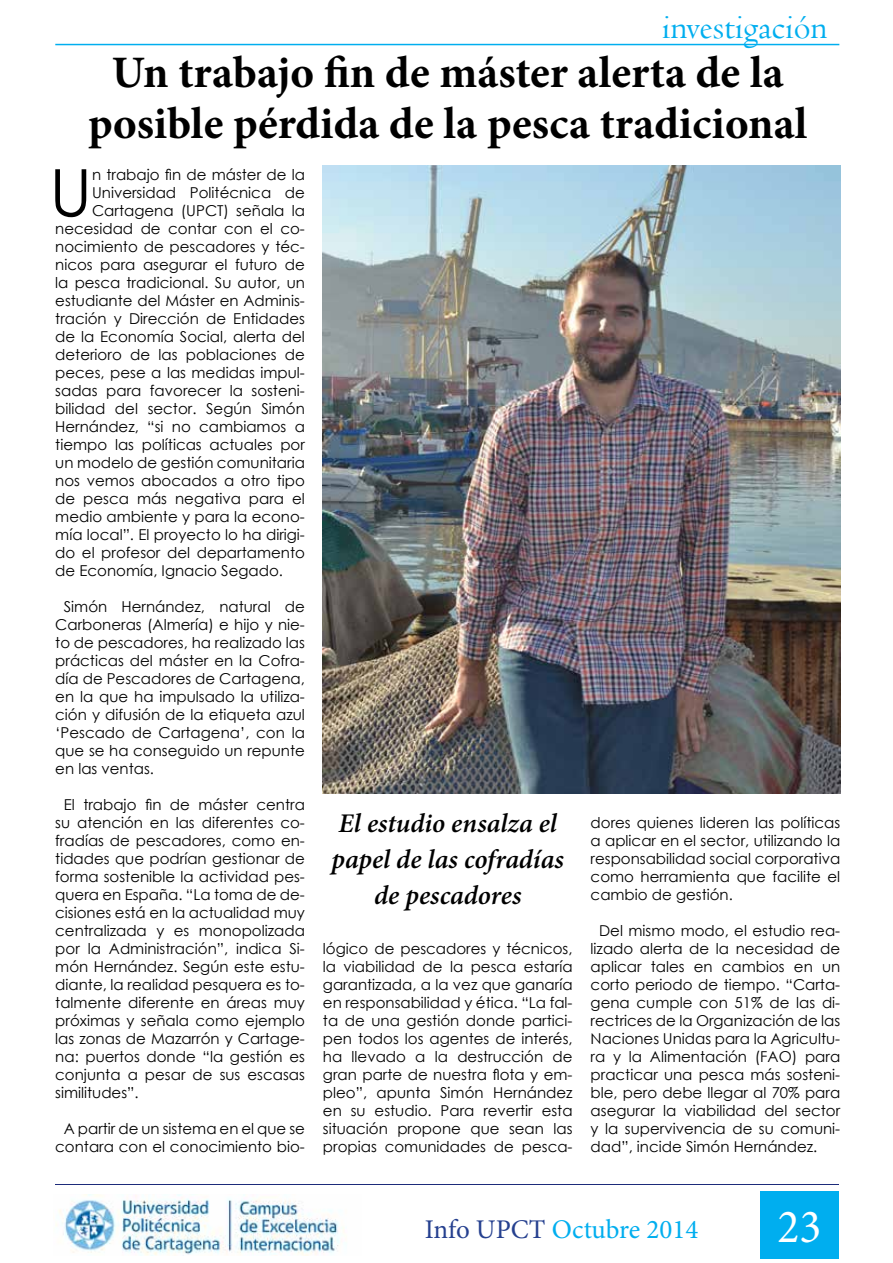
<style>
.page{position:relative;width:893px;height:1263px;background:#fff}
.page>*{position:absolute;margin:0;border:0;box-sizing:border-box;transform-origin:0 0}
.t1{font:65.1px "Century Gothic";color:#000}
.t2{font:47.7px "Minion Pro";color:#fff;scale:.96 1}
.t3{font:700 45px/51px "Minion Pro";color:#000;text-align:center}
.t4{font:36px "Centaur";color:#00aeef}
.t5{font:italic 600 27px/36px "Minion Pro";color:#000;text-align:center}
.t6{font:27px "Minion Pro";color:#00aeef}
.t7{font:15px/18px "Century Gothic";color:#000;text-align:justify}
.s1{color:#25408f}
</style>
<div class="page">
<div style="left:760px;top:1191px;width:79px;height:68px;background:#00aeef"></div>
<hr style="left:55px;top:1183px;width:784px;height:1px;background:#1d2b7a">
<hr style="left:55px;top:44px;width:784px;height:1px;background:#00aeef">
<img style="left:56px;top:1194px;width:288px;height:61px">
<img style="left:322px;top:166px;width:518px;height:627px">
<h3 class="t4" style="left:662px;top:5px;width:167px">investigación</h3>
<h3 class="t3" style="left:88px;top:46px;width:721px">Un trabajo fin de máster alerta de la posible pérdida de la pesca tradicional</h3>
<h1 class="t1" style="left:49px;top:147px;width:44px">U</h1>
<p class="t7" style="left:92px;top:165px;width:214px">n trabajo fin de máster de la</p>
<p class="t7" style="left:92px;top:183px;width:214px">Universidad Politécnica de</p>
<p class="t7" style="left:92px;top:201px;width:214px">Cartagena (UPCT) señala la</p>
<p class="t7" style="left:55px;top:219px;width:251px">necesidad de contar con el co-</p>
<p class="t7" style="left:55px;top:237px;width:251px">nocimiento de pescadores y téc-</p>
<p class="t7" style="left:55px;top:255px;width:251px">nicos para asegurar el futuro de</p>
<p class="t7" style="left:55px;top:273px;width:251px">la pesca tradicional. Su autor, un</p>
<p class="t7" style="left:55px;top:291px;width:251px">estudiante del Máster en Adminis-</p>
<p class="t7" style="left:55px;top:309px;width:251px">tración y Dirección de Entidades</p>
<p class="t7" style="left:55px;top:327px;width:251px">de la Economía Social, alerta del</p>
<p class="t7" style="left:55px;top:345px;width:251px">deterioro de las poblaciones de</p>
<p class="t7" style="left:55px;top:363px;width:251px">peces, pese a las medidas impul-</p>
<p class="t7" style="left:55px;top:381px;width:251px">sadas para favorecer la sosteni-</p>
<p class="t7" style="left:55px;top:399px;width:251px">bilidad del sector. Según Simón</p>
<p class="t7" style="left:55px;top:417px;width:251px">Hernández, “si no cambiamos a</p>
<p class="t7" style="left:55px;top:435px;width:251px">tiempo las políticas actuales por</p>
<p class="t7" style="left:55px;top:453px;width:251px">un modelo de gestión comunitaria</p>
<p class="t7" style="left:55px;top:471px;width:251px">nos vemos abocados a otro tipo</p>
<p class="t7" style="left:55px;top:489px;width:251px">de pesca más negativa para el</p>
<p class="t7" style="left:55px;top:507px;width:251px">medio ambiente y para la econo-</p>
<p class="t7" style="left:55px;top:525px;width:251px">mía local”. El proyecto lo ha dirigi-</p>
<p class="t7" style="left:55px;top:543px;width:251px">do el profesor del departamento</p>
<p class="t7" style="left:55px;top:561px;width:229px">de Economía, Ignacio Segado.</p>
<p class="t7" style="left:55px;top:597px;width:251px;text-indent:9px">Simón Hernández, natural de Carboneras (Almería) e hijo y nie&shy;to de pescadores, ha realizado las prácticas del máster en la Cofra&shy;día de Pescadores de Cartagena, en la que ha impulsado la utiliza&shy;ción y difusión de la etiqueta azul ‘Pescado de Cartagena’, con la que se ha conseguido un repunte en las ventas.</p>
<p class="t7" style="left:55px;top:795px;width:251px;text-indent:9px">El trabajo fin de máster centra su atención en las diferentes co&shy;fradías de pescadores, como en&shy;tidades que podrían gestionar de forma sostenible la actividad pes&shy;quera en España. “La toma de de&shy;cisiones está en la actualidad muy centralizada y es monopolizada por la Administración”, indica Si&shy;món Hernández. Según este estu&shy;diante, la realidad pesquera es to&shy;talmente diferente en áreas muy próximas y señala como ejemplo las zonas de Mazarrón y Cartage&shy;na: puertos donde “la gestión es conjunta a pesar de sus escasas similitudes”.</p>
<p class="t7" style="left:55px;top:1119px;width:251px;text-align:center">A partir de un sistema en el que se contara con el conocimiento bio-</p>
<h3 class="t5" style="left:332px;top:805px;width:234px">El estudio ensalza el papel de las cofradías de pescadores</h3>
<p class="t7" style="left:323px;top:939px;width:251px">lógico de pescadores y técnicos, la viabilidad de la pesca estaría garantizada, a la vez que ganaría en responsabilidad y ética. “La fal&shy;ta de una gestión donde partici&shy;pen todos los agentes de interés, ha llevado a la destrucción de gran parte de nuestra flota y em&shy;pleo”, apunta Simón Hernández en su estudio. Para revertir esta situación propone que sean las propias comunidades de pesca-</p>
<p class="t7" style="left:591px;top:813px;width:251px">dores quienes lideren las políticas a aplicar en el sector, utilizando la responsabilidad social corporativa como herramienta que facilite el cambio de gestión.</p>
<p class="t7" style="left:591px;top:921px;width:251px;text-indent:9px">Del mismo modo, el estudio rea&shy;lizado alerta de la necesidad de aplicar tales en cambios en un corto periodo de tiempo. “Carta&shy;gena cumple con 51% de las di&shy;rectrices de la Organización de las Naciones Unidas para la Agricultu&shy;ra y la Alimentación (FAO) para practicar una pesca más sosteni&shy;ble, pero debe llegar al 70% para asegurar la viabilidad del sector y la supervivencia de su comuni&shy;dad”, incide Simón Hernández.</p>
<h3 class="t6" style="left:425px;top:1211px;width:275px"><span class="s1">Info UPCT</span> Octubre 2014</h3>
<h2 class="t2" style="left:778px;top:1195px;width:47px">23</h2>
</div>
